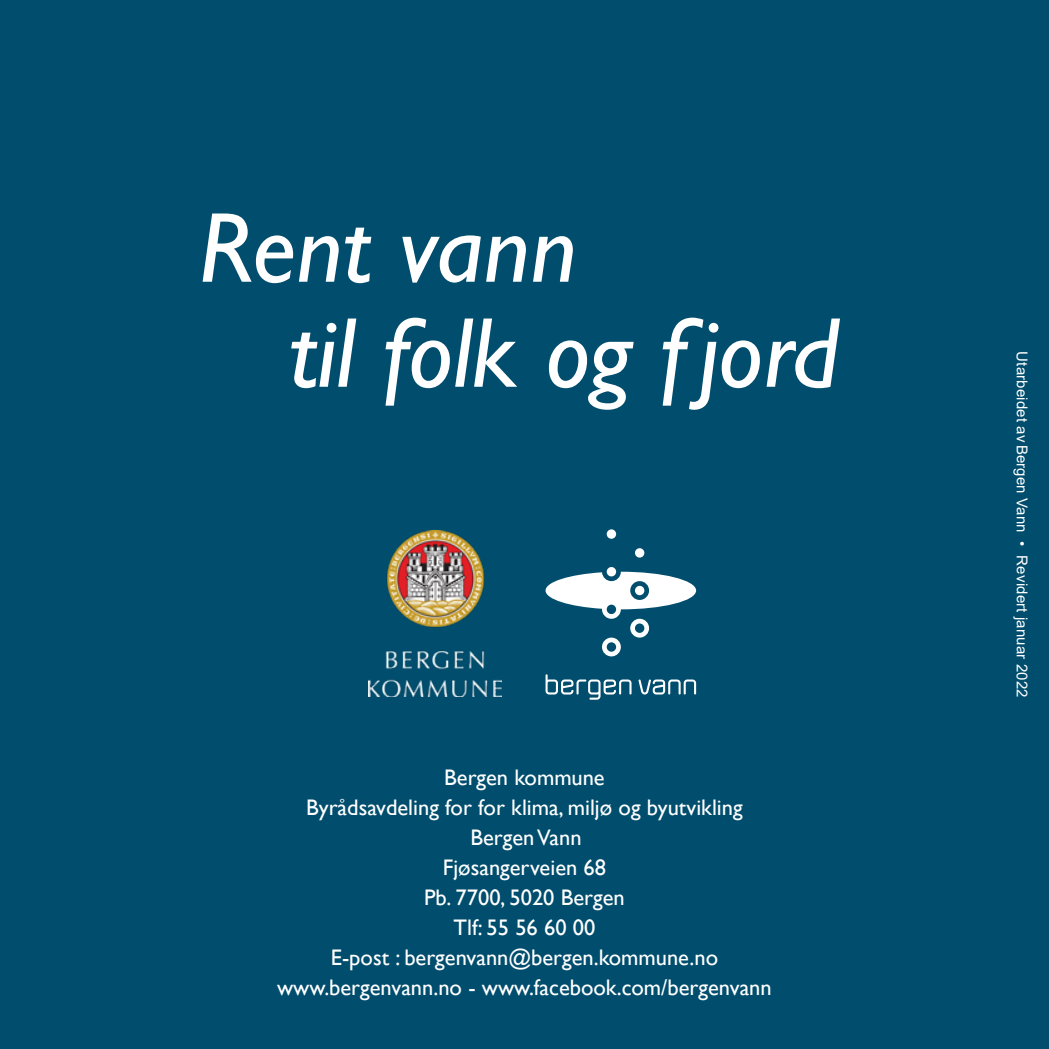
<style>
.page{position:relative;width:1049px;height:1049px;background:#004d6d}
.page>*{position:absolute;margin:0;border:0;box-sizing:border-box;transform-origin:0 0}
.t1{font:italic 100px/105px "Gill Sans";color:#fff}
.t2{font:22.5px/30px "Gill Sans";color:#fff;text-align:center}
.t3{font:15px "Arial";letter-spacing:.01em;color:#fff}
</style>
<div class="page">
<svg style="left:638px;top:679px;width:58px;height:16px"></svg>
<svg style="left:545px;top:674px;width:86px;height:26px"></svg>
<svg style="left:545px;top:529px;width:151px;height:127px"></svg>
<img style="left:368px;top:530px;width:134px;height:167px">
<h1 class="t1" style="left:289px;top:197px;width:552px;text-indent:-90px">Rent vann<br>til folk og fjord</h1>
<p class="t2" style="left:277px;top:763px;width:496px">Bergen kommune<br>Byrådsavdeling for for klima, miljø og byutvikling<br>Bergen Vann<br>Fjøsangerveien 68<br>Pb. 7700, 5020 Bergen<br>Tlf: 55 56 60 00<br>E-post : bergenvann@bergen.kommune.no www.bergenvann.no - www.facebook.com/bergenvann</p>
<p class="t3" style="left:1032px;top:351px;width:348px;rotate:90deg">Utarbeidet avBergen Vann • Revidert januar 2022</p>
</div>
